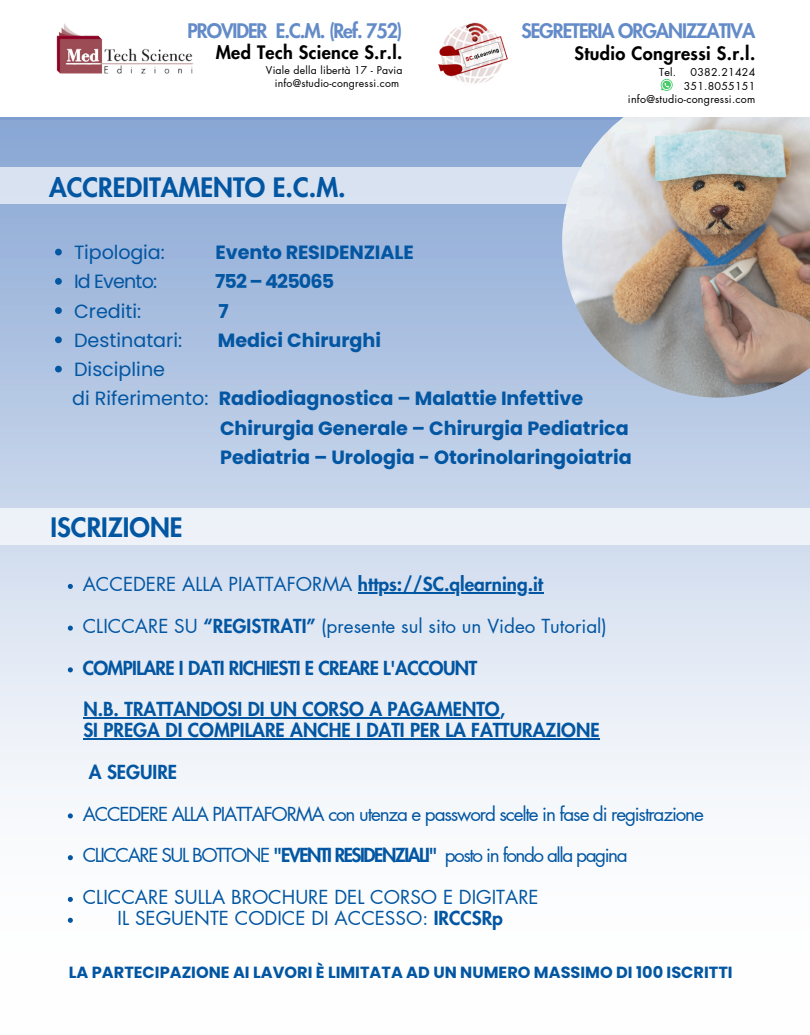
<style>
.page{position:relative;width:810px;height:1035px;background:#fff}
.page>*{position:absolute;margin:0;border:0;box-sizing:border-box;transform-origin:0 0}
.t1{font:800 26.1px "Futura LT Pro";color:#0256a2}
.t2{font:800 19.6px "Futura LT Pro";letter-spacing:-.05em;color:#638bc8}
.t3{font:700 19.1px/29.2px "Poppins";color:#0256a2}
.t4{font:19.1px "Poppins";color:#0256a2}
.t5{font:700 19.1px "Poppins";letter-spacing:-.045em;color:#0256a2}
.t6{font:19.1px "Poppins";letter-spacing:-.045em;color:#0256a2}
.t7{font:18.9px "Futura LT Pro";color:#0256a2}
.t8{font:800 18.9px/20.9px "Futura LT Pro";color:#0256a2}
.t9{font:18.9px "Futura LT Pro";letter-spacing:-.06em;color:#0256a2}
.t10{font:18.9px "Futura LT Pro";letter-spacing:-.075em;color:#0256a2}
.t11{font:800 18.9px "Futura LT Pro";letter-spacing:-.03em;color:#0256a2}
.t12{font:800 18.2px "Futura LT Pro";letter-spacing:.02em;color:#000}
.t13{font:700 16.1px "Poppins";color:#0256a2}
.t14{font:10.7px "Futura LT Pro";letter-spacing:.02em;color:#000}
.t15{font:10.5px "Futura LT Pro";letter-spacing:.02em;color:#000}
.s1{font-weight:400}
.s2{font-weight:800}
</style>
<div class="page">
<img style="left:0;top:117px;width:810px;height:804px">
<img style="left:438px;top:22px;width:70px;height:63px">
<img style="left:56px;top:23px;width:137px;height:51px">
<svg style="left:661px;top:79px;width:12px;height:12px"></svg>
<svg style="left:55px;top:249px;width:7px;height:6px"></svg>
<svg style="left:55px;top:278px;width:7px;height:7px"></svg>
<svg style="left:55px;top:307px;width:7px;height:7px"></svg>
<svg style="left:55px;top:336px;width:7px;height:7px"></svg>
<svg style="left:55px;top:366px;width:7px;height:6px"></svg>
<div style="left:0;top:509px;width:810px;height:36px;background:#edf2f8"></div>
<svg style="left:68px;top:584px;width:5px;height:5px"></svg>
<hr style="left:358px;top:593px;width:180px;height:1px;background:#0256a2">
<svg style="left:68px;top:626px;width:5px;height:5px"></svg>
<svg style="left:68px;top:667px;width:5px;height:5px"></svg>
<hr style="left:83px;top:718px;width:417px;height:1px;background:#0256a2">
<hr style="left:83px;top:739px;width:517px;height:1px;background:#0256a2">
<svg style="left:68px;top:813px;width:5px;height:5px"></svg>
<svg style="left:68px;top:855px;width:5px;height:5px"></svg>
<svg style="left:68px;top:897px;width:5px;height:5px"></svg>
<svg style="left:68px;top:918px;width:5px;height:5px"></svg>
<p class="t2" style="left:187px;top:22px;width:217px">PROVIDER E.C.M. (Ref. 752)</p>
<p class="t12" style="left:216px;top:44px;width:188px">Med Tech Science S.r.l.</p>
<p class="t15" style="left:266px;top:66px;width:138px">Viale della libertà 17 - Pavia</p>
<p class="t15" style="left:275px;top:78px;width:126px">info@studio-congressi.com</p>
<p class="t1" style="left:49px;top:175px;width:298px">ACCREDITAMENTO E.C.M.</p>
<p class="t2" style="left:521px;top:22px;width:235px">SEGRETERIA ORGANIZZATIVA</p>
<p class="t12" style="left:574px;top:45px;width:182px">Studio Congressi S.r.l.</p>
<h2 class="t14" style="left:659px;top:67px;width:19px">Tel.</h2>
<h2 class="t14" style="left:691px;top:67px;width:66px">0382.21424</h2>
<p class="t14" style="left:684px;top:81px;width:73px">351.8055151</p>
<p class="t14" style="left:628px;top:95px;width:129px">info@studio-congressi.com</p>
<p class="t4" style="left:74px;top:239px;width:92px">Tipologia:</p>
<p class="t3" style="left:216px;top:238px;width:200px">Evento RESIDENZIALE</p>
<p class="t6" style="left:74px;top:268px;width:85px">Id Evento:</p>
<p class="t5" style="left:215px;top:268px;width:121px">752 – 425065</p>
<h1 class="t4" style="left:74px;top:298px;width:69px">Crediti:</h1>
<h1 class="t3" style="left:218px;top:296px;width:12px">7</h1>
<p class="t4" style="left:74px;top:327px;width:110px">Destinatari:</p>
<p class="t3" style="left:218px;top:326px;width:165px">Medici Chirurghi</p>
<p class="t4" style="left:74px;top:356px;width:93px">Discipline</p>
<p class="t3" style="left:220px;top:384px;width:413px;text-indent:-148px"><span class="s1">di Riferimento:</span> Radiodiagnostica – Malattie Infettive<br>Chirurgia Generale – Chirurgia Pediatrica<br>Pediatria – Urologia - Otorinolaringoiatria</p>
<p class="t1" style="left:51px;top:515px;width:134px">ISCRIZIONE</p>
<h4 class="t7" style="left:83px;top:576px;width:462px">ACCEDERE ALLA PIATTAFORMA <span class="s2">https://SC.qlearning.it</span></h4>
<h1 class="t7" style="left:83px;top:617px;width:526px">CLICCARE SU <span class="s2">“REGISTRATI”</span> (presente sul sito un Video Tutorial)</h1>
<p class="t11" style="left:83px;top:659px;width:396px">COMPILARE I DATI RICHIESTI E CREARE L'ACCOUNT</p>
<p class="t8" style="left:83px;top:700px;width:518px">N.B. TRATTANDOSI DI UN CORSO A PAGAMENTO,<br>SI PREGA DI COMPILARE ANCHE I DATI PER LA FATTURAZIONE</p>
<p class="t8" style="left:89px;top:762px;width:90px">A SEGUIRE</p>
<h2 class="t9" style="left:83px;top:805px;width:623px">ACCEDERE ALLA PIATTAFORMA con utenza e password scelte in fase di registrazione</h2>
<h2 class="t10" style="left:83px;top:847px;width:546px">CLICCARE SUL BOTTONE <span class="s2">"EVENTI RESIDENZIALI"</span> posto in fondo alla pagina</h2>
<p class="t7" style="left:83px;top:889px;width:458px">CLICCARE SULLA BROCHURE DEL CORSO E DIGITARE</p>
<p class="t7" style="left:118px;top:909px;width:387px">IL SEGUENTE CODICE DI ACCESSO: <span class="s2">IRCCSRp</span></p>
<p class="t13" style="left:69px;top:961px;width:665px">LA PARTECIPAZIONE AI LAVORI È LIMITATA AD UN NUMERO MASSIMO DI 100 ISCRITTI</p>
</div>
